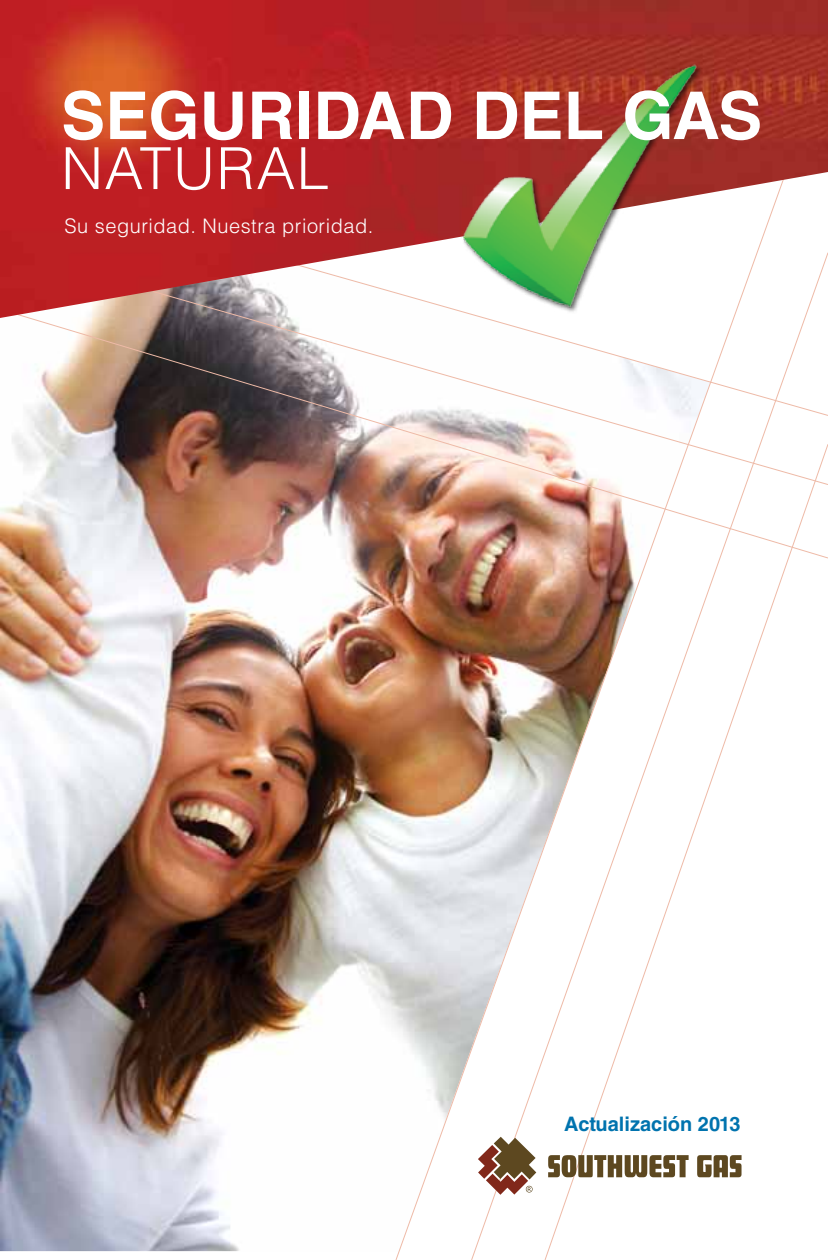
<style>
.page{position:relative;width:828px;height:1260px;background:#fff}
.page>*{position:absolute;margin:0;border:0;box-sizing:border-box;transform-origin:0 0}
.t1{font:700 66px "Helvetica LT Std";color:#fff}
.t2{font:300 58px "Helvetica LT Std";color:#fff}
.t3{font:300 20px "Helvetica LT Std";letter-spacing:.025em;color:#fff}
.t4{font:700 20px "Helvetica LT Std";color:#0073ae}
</style>
<div class="page">
<img style="left:0;top:433px;width:395px;height:818px">
<svg style="left:395px;top:559px;width:76px;height:701px"></svg>
<img style="left:471px;top:559px;width:73px;height:701px">
<svg style="left:544px;top:559px;width:245px;height:701px"></svg>
<img style="left:17px;top:318px;width:811px;height:241px">
<img style="left:153px;top:318px;width:675px;height:167px">
<svg style="left:194px;top:318px;width:634px;height:98px"></svg>
<img style="left:0;top:0;width:828px;height:318px">
<div style="left:461px;top:64px;width:242px;height:250px;background:#fff"></div>
<img style="left:456px;top:63px;width:247px;height:246px">
<svg style="left:548px;top:1155px;width:141px;height:22px"></svg>
<svg style="left:697px;top:1155px;width:45px;height:22px"></svg>
<svg style="left:478px;top:1137px;width:58px;height:58px"></svg>
<h1 class="t1" style="left:61px;top:76px;width:703px">SEGURIDAD DEL GAS</h1>
<h2 class="t2" style="left:61px;top:132px;width:80px">natu</h2>
<h2 class="t2" style="left:216px;top:132px;width:77px">ral</h2>
<p class="t3" style="left:64px;top:214px;width:310px">Su seguridad. N uestra prioridad.</p>
<p class="t4" style="left:564px;top:1112px;width:178px">Actualización 2013</p>
</div>
